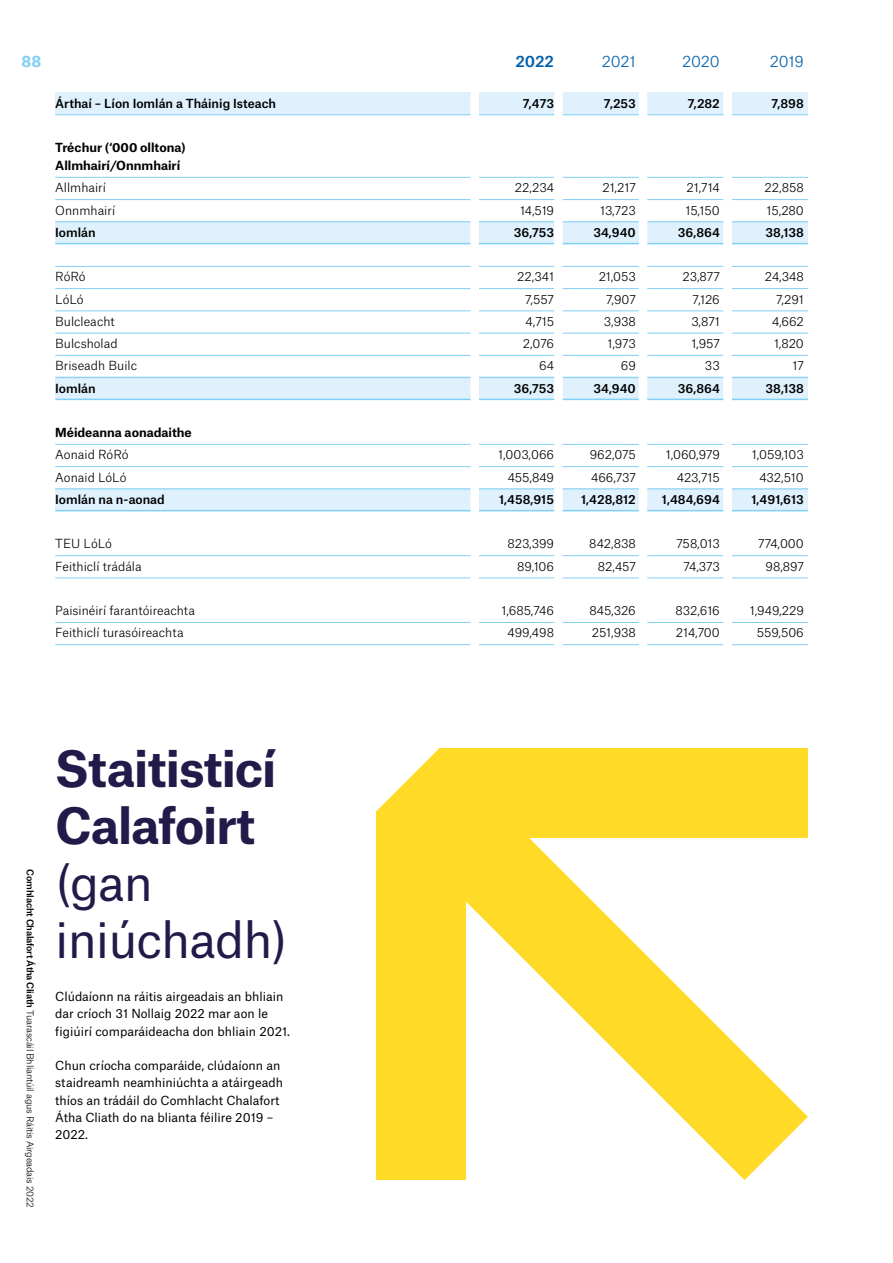
<style>
.page{position:relative;width:893px;height:1263px;background:#fff}
.page>*{position:absolute;margin:0;border:0;box-sizing:border-box;transform-origin:0 0}
.t1{font:700 48px/57px "Atlas Grotesk";letter-spacing:-.02em;color:#221b4a}
.t2{font:48px/57px "Atlas Grotesk";letter-spacing:-.02em;color:#221b4a}
.t3{font:300 15px "Atlas Grotesk";letter-spacing:-.005em;color:#005faa}
.t4{font:500 15px "Atlas Grotesk";color:#005faa}
.t5{font:700 15px "Atlas Grotesk";color:#80cff5}
.t6{font:300 12px "Atlas Grotesk";color:#000}
.t7{font:12px/17.2px "Atlas Grotesk";color:#000}
.t8{font:500 12px "Atlas Grotesk";color:#000}
.t9{font:700 12px/18px "Atlas Grotesk";color:#000}
.t10{font:300 9px "Atlas Grotesk";letter-spacing:-.02em;color:#000}
.s1{font-weight:500}
</style>
<div class="page">
<svg style="left:376px;top:748px;width:432px;height:432px;fill:#ffdb27"></svg>
<div style="left:55px;top:221px;width:753px;height:23px;background:#dff1fd"></div>
<div style="left:55px;top:376px;width:753px;height:23px;background:#dff1fd"></div>
<div style="left:55px;top:489px;width:753px;height:22px;background:#dff1fd"></div>
<div style="left:55px;top:92px;width:753px;height:22px;background:#dff1fd"></div>
<hr style="left:55px;top:115px;width:753px;height:1px;background:#80cff5">
<hr style="left:55px;top:177px;width:753px;height:1px;background:#80cff5">
<hr style="left:55px;top:199px;width:753px;height:1px;background:#80cff5">
<hr style="left:55px;top:222px;width:753px;height:1px;background:#80cff5">
<hr style="left:55px;top:243px;width:753px;height:1px;background:#80cff5">
<hr style="left:55px;top:266px;width:753px;height:1px;background:#80cff5">
<hr style="left:55px;top:288px;width:753px;height:1px;background:#80cff5">
<hr style="left:55px;top:311px;width:753px;height:1px;background:#80cff5">
<hr style="left:55px;top:333px;width:753px;height:1px;background:#80cff5">
<hr style="left:55px;top:355px;width:753px;height:1px;background:#80cff5">
<hr style="left:55px;top:377px;width:753px;height:1px;background:#80cff5">
<hr style="left:55px;top:399px;width:753px;height:1px;background:#80cff5">
<hr style="left:55px;top:444px;width:753px;height:1px;background:#80cff5">
<hr style="left:55px;top:466px;width:753px;height:1px;background:#80cff5">
<hr style="left:55px;top:489px;width:753px;height:1px;background:#80cff5">
<hr style="left:55px;top:510px;width:753px;height:1px;background:#80cff5">
<hr style="left:55px;top:555px;width:753px;height:1px;background:#80cff5">
<hr style="left:55px;top:578px;width:753px;height:1px;background:#80cff5">
<hr style="left:55px;top:622px;width:753px;height:1px;background:#80cff5">
<hr style="left:55px;top:644px;width:753px;height:1px;background:#80cff5">
<div style="left:723px;top:55px;width:9px;height:599px;background:#fff"></div>
<div style="left:639px;top:55px;width:8px;height:599px;background:#fff"></div>
<div style="left:554px;top:55px;width:9px;height:599px;background:#fff"></div>
<div style="left:470px;top:55px;width:9px;height:599px;background:#fff"></div>
<p class="t5" style="left:21px;top:49px;width:21px">88</p>
<p class="t4" style="left:515px;top:50px;width:40px">2022</p>
<p class="t3" style="left:602px;top:50px;width:36px">2021</p>
<p class="t3" style="left:682px;top:50px;width:39px">2020</p>
<p class="t3" style="left:770px;top:50px;width:36px">2019</p>
<p class="t8" style="left:55px;top:93px;width:222px">Árthaí – Líon Iomlán a Tháinig Isteach</p>
<p class="t8" style="left:523px;top:93px;width:33px">7,473</p>
<p class="t8" style="left:604px;top:93px;width:33px">7,253</p>
<p class="t8" style="left:688px;top:93px;width:33px">7,282</p>
<p class="t8" style="left:772px;top:93px;width:34px">7,898</p>
<p class="t9" style="left:55px;top:137px;width:132px">Tréchur (‘000 olltona)<br>Allmhairí/Onnmhairí</p>
<p class="t6" style="left:55px;top:178px;width:52px">Allmhairí</p>
<p class="t6" style="left:515px;top:178px;width:41px">22,234</p>
<p class="t6" style="left:602px;top:178px;width:35px">21,217</p>
<p class="t6" style="left:686px;top:178px;width:35px">21,714</p>
<p class="t6" style="left:765px;top:178px;width:41px">22,858</p>
<p class="t6" style="left:55px;top:201px;width:61px">Onnmhairí</p>
<p class="t6" style="left:520px;top:201px;width:36px">14,519</p>
<p class="t6" style="left:600px;top:201px;width:37px">13,723</p>
<p class="t6" style="left:685px;top:201px;width:36px">15,150</p>
<p class="t6" style="left:767px;top:201px;width:39px">15,280</p>
<p class="t8" style="left:55px;top:223px;width:42px">Iomlán</p>
<p class="t8" style="left:514px;top:223px;width:42px">36,753</p>
<p class="t8" style="left:593px;top:223px;width:44px">34,940</p>
<p class="t8" style="left:678px;top:223px;width:43px">36,864</p>
<p class="t8" style="left:765px;top:223px;width:40px">38,138</p>
<p class="t6" style="left:55px;top:267px;width:32px">RóRó</p>
<p class="t6" style="left:517px;top:267px;width:38px">22,341</p>
<p class="t6" style="left:599px;top:267px;width:39px">21,053</p>
<p class="t6" style="left:682px;top:267px;width:39px">23,877</p>
<p class="t6" style="left:765px;top:267px;width:40px">24,348</p>
<p class="t6" style="left:55px;top:290px;width:30px">LóLó</p>
<p class="t6" style="left:525px;top:290px;width:31px">7,557</p>
<p class="t6" style="left:606px;top:290px;width:31px">7,907</p>
<p class="t6" style="left:693px;top:290px;width:29px">7,126</p>
<p class="t6" style="left:776px;top:290px;width:29px">7,291</p>
<p class="t6" style="left:55px;top:312px;width:61px">Bulcleacht</p>
<p class="t6" style="left:526px;top:312px;width:30px">4,715</p>
<p class="t6" style="left:604px;top:312px;width:33px">3,938</p>
<p class="t6" style="left:691px;top:312px;width:30px">3,871</p>
<p class="t6" style="left:772px;top:312px;width:33px">4,662</p>
<p class="t6" style="left:55px;top:334px;width:64px">Bulcsholad</p>
<p class="t6" style="left:523px;top:334px;width:33px">2,076</p>
<p class="t6" style="left:607px;top:334px;width:30px">1,973</p>
<p class="t6" style="left:691px;top:334px;width:30px">1,957</p>
<p class="t6" style="left:774px;top:334px;width:31px">1,820</p>
<p class="t6" style="left:55px;top:356px;width:83px">Briseadh Builc</p>
<p class="t6" style="left:539px;top:356px;width:16px">64</p>
<p class="t6" style="left:621px;top:356px;width:16px">69</p>
<p class="t6" style="left:705px;top:356px;width:16px">33</p>
<p class="t6" style="left:792px;top:356px;width:13px">17</p>
<p class="t8" style="left:55px;top:378px;width:42px">Iomlán</p>
<p class="t8" style="left:514px;top:378px;width:42px">36,753</p>
<p class="t8" style="left:593px;top:378px;width:44px">34,940</p>
<p class="t8" style="left:678px;top:378px;width:43px">36,864</p>
<p class="t8" style="left:765px;top:378px;width:40px">38,138</p>
<p class="t9" style="left:55px;top:422px;width:138px">Méideanna aonadaithe</p>
<p class="t6" style="left:55px;top:445px;width:75px">Aonaid RóRó</p>
<p class="t6" style="left:498px;top:445px;width:57px">1,003,066</p>
<p class="t6" style="left:590px;top:445px;width:48px">962,075</p>
<p class="t6" style="left:666px;top:445px;width:56px">1,060,979</p>
<p class="t6" style="left:752px;top:445px;width:53px">1,059,103</p>
<p class="t6" style="left:55px;top:468px;width:73px">Aonaid LóLó</p>
<p class="t6" style="left:508px;top:468px;width:48px">455,849</p>
<p class="t6" style="left:591px;top:468px;width:46px">466,737</p>
<p class="t6" style="left:677px;top:468px;width:45px">423,715</p>
<p class="t6" style="left:759px;top:468px;width:46px">432,510</p>
<p class="t8" style="left:55px;top:490px;width:111px">Iomlán na n-aonad</p>
<p class="t8" style="left:499px;top:490px;width:56px">1,458,915</p>
<p class="t8" style="left:581px;top:490px;width:56px">1,428,812</p>
<p class="t8" style="left:662px;top:490px;width:59px">1,484,694</p>
<p class="t8" style="left:751px;top:490px;width:54px">1,491,613</p>
<p class="t6" style="left:55px;top:534px;width:58px">TEU LóLó</p>
<p class="t6" style="left:507px;top:534px;width:48px">823,399</p>
<p class="t6" style="left:589px;top:534px;width:48px">842,838</p>
<p class="t6" style="left:676px;top:534px;width:45px">758,013</p>
<p class="t6" style="left:758px;top:534px;width:47px">774,000</p>
<p class="t6" style="left:55px;top:557px;width:88px">Feithiclí trádála</p>
<p class="t6" style="left:517px;top:557px;width:38px">89,106</p>
<p class="t6" style="left:598px;top:557px;width:39px">82,457</p>
<p class="t6" style="left:684px;top:557px;width:38px">74,373</p>
<p class="t6" style="left:766px;top:557px;width:40px">98,897</p>
<p class="t6" style="left:55px;top:601px;width:141px">Paisinéirí farantóireachta</p>
<p class="t6" style="left:502px;top:601px;width:54px">1,685,746</p>
<p class="t6" style="left:589px;top:601px;width:48px">845,326</p>
<p class="t6" style="left:676px;top:601px;width:46px">832,616</p>
<p class="t6" style="left:750px;top:601px;width:55px">1,949,229</p>
<p class="t6" style="left:55px;top:623px;width:130px">Feithiclí turasóireachta</p>
<p class="t6" style="left:508px;top:623px;width:48px">499,498</p>
<p class="t6" style="left:592px;top:623px;width:46px">251,938</p>
<p class="t6" style="left:676px;top:623px;width:45px">214,700</p>
<p class="t6" style="left:757px;top:623px;width:49px">559,506</p>
<p class="t10" style="left:37px;top:869px;width:340px;rotate:90deg"><span class="s1">Comhlacht Chalafort Átha Cliath</span> Tuarascáil Bhliantúil agus Ráitis Airgeadais 2022</p>
<h1 class="t1" style="left:55px;top:735px;width:223px">Staitisticí<br>Calafoirt</h1>
<h1 class="t2" style="left:55px;top:849px;width:234px">(gan iniúchadh)</h1>
<p class="t7" style="left:55px;top:987px;width:236px">Clúdaíonn na ráitis airgeadais an bhliain dar críoch 31 Nollaig 2022 mar aon le figiúirí comparáideacha don bhliain 2021.</p>
<p class="t7" style="left:55px;top:1056px;width:229px">Chun críocha comparáide, clúdaíonn an staidreamh neamhiniúchta a atáirgeadh thíos an trádáil do Comhlacht Chalafort<br>Átha Cliath do na blianta féilire 2019 –<br>2022.</p>
</div>
